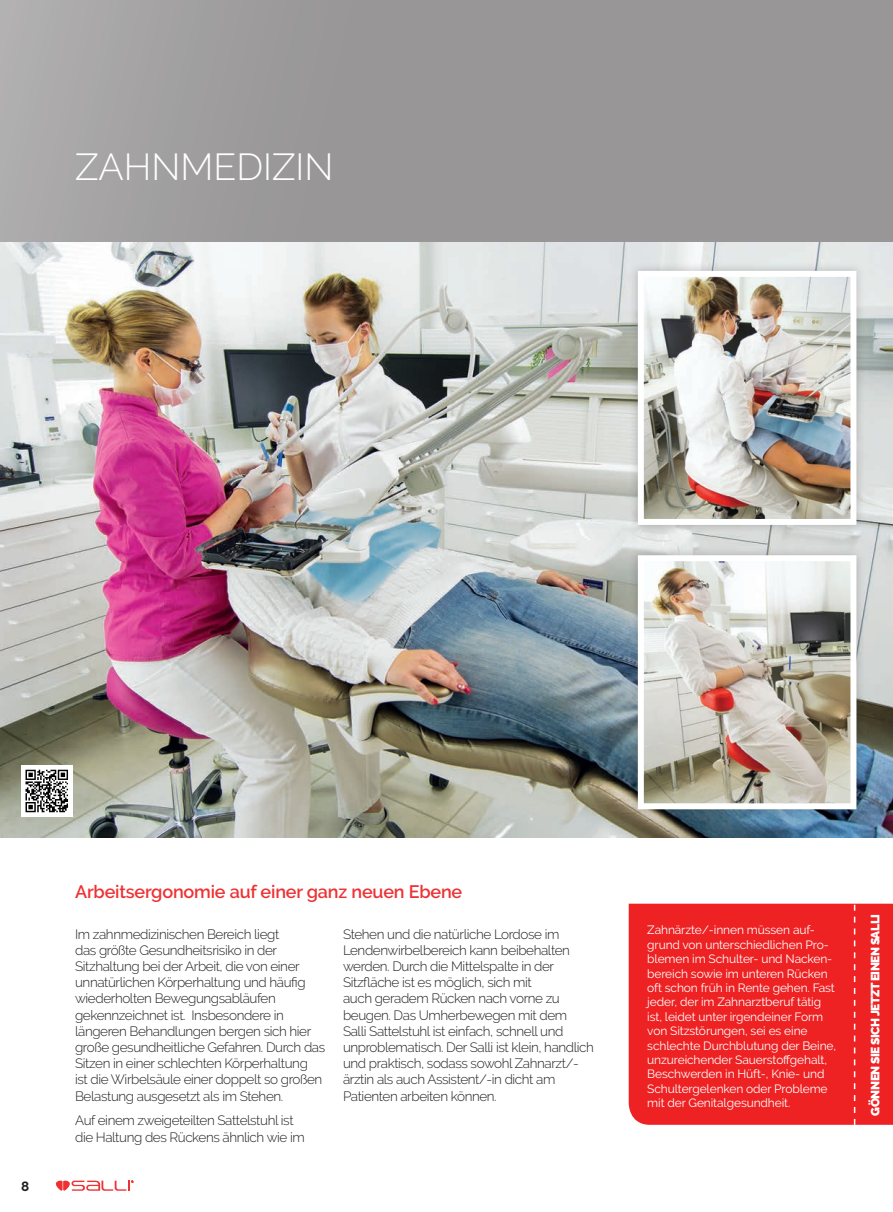
<style>
.page{position:relative;width:893px;height:1212px;background:#fff}
.page>*{position:absolute;margin:0;border:0;box-sizing:border-box;transform-origin:0 0}
.t1{font:300 37.5px "Raleway";color:#fff}
.Eng_Headline_1{font:600 18px "Raleway";letter-spacing:-.01em;color:#ee3234}
.Eng_basic_smaller{font:300 13.5px/16.2px "Raleway";letter-spacing:-.03em;color:#231f20}
.t2{font:700 13.5px "Raleway";color:#231f20}
.Ger_basic_smaller{font:12px/14.4px "Raleway";letter-spacing:-.01em;color:#fff}
.t3{font:900 12px "Raleway";letter-spacing:-.04em;color:#fff}
</style>
<div class="page">
<div style="left:0;top:0;width:893px;height:242px;background:linear-gradient(to right,#a5a4a4,#939190)"></div>
<img style="left:0;top:242px;width:893px;height:596px">
<div style="left:629px;top:262px;width:236px;height:272px;background:#231f20;opacity:.26"></div>
<img style="left:645px;top:278px;width:204px;height:240px">
<div style="left:638px;top:271px;width:218px;height:254px;border:6px solid #fff"></div>
<div style="left:629px;top:546px;width:236px;height:272px;background:#231f20;opacity:.26"></div>
<img style="left:645px;top:562px;width:204px;height:240px">
<div style="left:638px;top:555px;width:218px;height:254px;border:6px solid #fff"></div>
<svg style="left:21px;top:765px;width:51px;height:51px"></svg>
<svg style="left:26px;top:770px;width:42px;height:42px"></svg>
<svg style="left:56px;top:1180px;width:77px;height:11px"></svg>
<div style="left:629px;top:904px;width:264px;height:221px;background:#ee2123"></div>
<svg style="left:854px;top:905px;width:1px;height:220px"></svg>
<p class="t1" style="left:75px;top:145px;width:260px">ZAHNMEDIZIN</p>
<p class="t2" style="left:21px;top:1178px;width:10px">8</p>
<p class="Eng_Headline_1" style="left:75px;top:882px;width:389px">Arbeitsergonomie auf einer ganz neuen Ebene</p>
<p class="Eng_basic_smaller" style="left:75px;top:926px;width:252px">Im zahnmedizinischen Bereich liegt<br>das größte Gesundheitsrisiko in der Sitzhaltung bei der Arbeit, die von einer unnatürlichen Körperhaltung und häufig wiederholten Bewegungsabläufen gekennzeichnet ist. Insbesondere in längeren Behandlungen bergen sich hier große gesundheitliche Gefahren. Durch das Sitzen in einer schlechten Körperhaltung<br>ist die Wirbelsäule einer doppelt so großen Belastung ausgesetzt als im Stehen.</p>
<p class="Eng_basic_smaller" style="left:75px;top:1112px;width:231px">Auf einem zweigeteilten Sattelstuhl ist die Haltung des Rückens ähnlich wie im</p>
<p class="Eng_basic_smaller" style="left:343px;top:926px;width:252px">Stehen und die natürliche Lordose im Lendenwirbelbereich kann beibehalten werden. Durch die Mittelspalte in der Sitzfläche ist es möglich, sich mit<br>auch geradem Rücken nach vorne zu beugen. Das Umherbewegen mit dem Salli Sattelstuhl ist einfach, schnell und unproblematisch. Der Salli ist klein, handlich und praktisch, sodass sowohl Zahnarzt/- ärztin als auch Assistent/-in dicht am Patienten arbeiten können.</p>
<p class="Ger_basic_smaller" style="left:647px;top:923px;width:190px">Zahnärzte/-innen müssen auf&shy;grund von unterschiedlichen Pro&shy;blemen im Schulter- und Nacken&shy;bereich sowie im unteren Rücken oft schon früh in Rente gehen. Fast jeder, der im Zahnarztberuf tätig ist, leidet unter irgendeiner Form von Sitzstörungen, sei es eine schlechte Durchblutung der Beine, unzureichender Sauerstoffgehalt,<br>Beschwerden in Hüft-, Knie- und<br>Schultergelenken oder Probleme mit der Genitalgesundheit.</p>
<p class="t3" style="left:868px;top:1116px;width:203px;rotate:-90deg">GÖNNEN SIE SICH JETZT EINEN SALLI</p>
</div>
